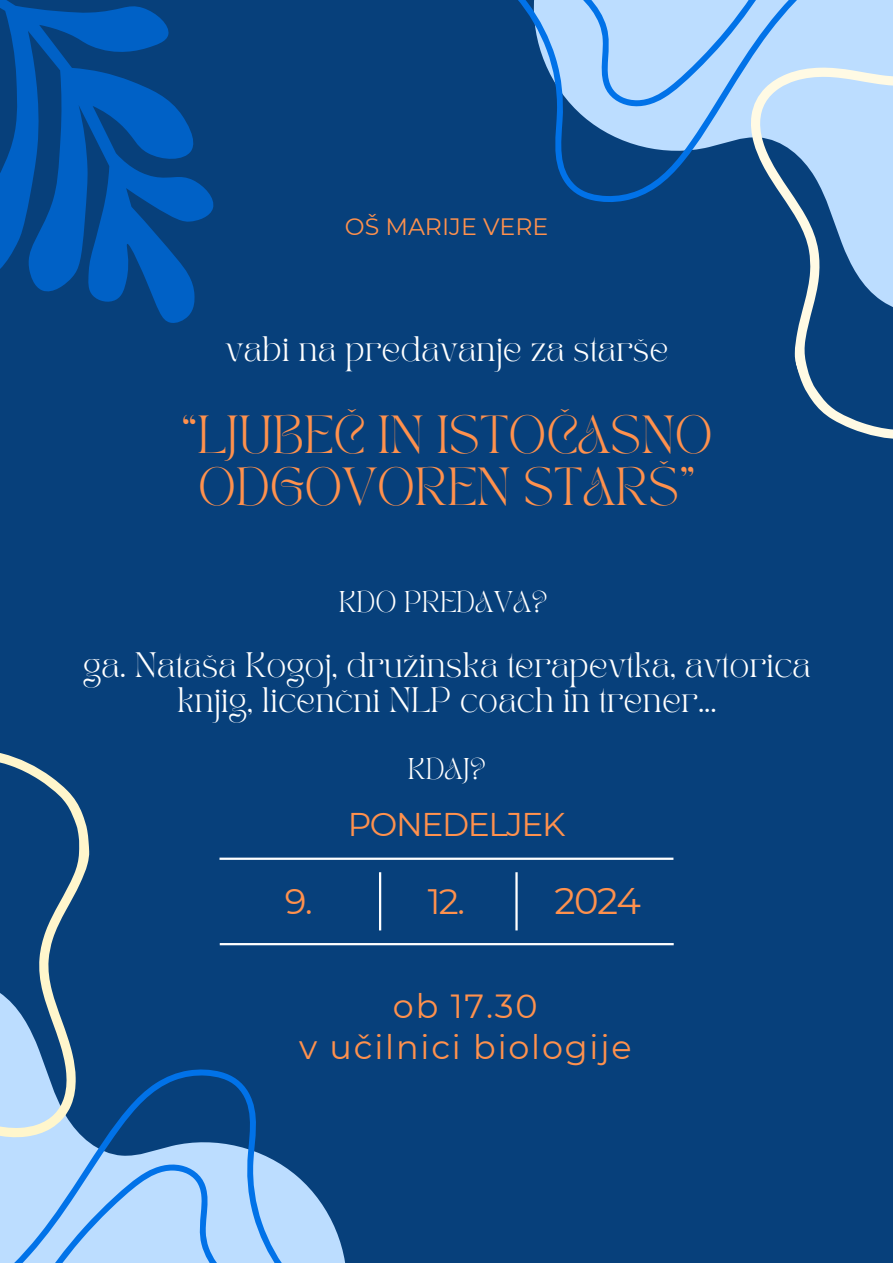
<style>
.page{position:relative;width:893px;height:1263px;background:#07407b}
.page>*{position:absolute;margin:0;border:0;box-sizing:border-box;transform-origin:0 0}
.t1{font:37.5px/52.3px "TAN PEARL Regular";color:#ff914d;text-align:center}
.t2{font:37.05px "Montserrat";color:#ff914d}
.t3{font:35.55px "Montserrat";color:#ff914d}
.t4{font:35.25px "Montserrat";color:#ff914d}
.t5{font:33.45px/41.1px "Montserrat";letter-spacing:.055em;color:#ff914d;text-align:center}
.t6{font:32.85px "Montserrat";letter-spacing:-.04em;color:#ff914d}
.t7{font:24.75px/34.3px "TAN PEARL Regular";color:#fff;text-align:center}
.t8{font:23.62px "Montserrat";color:#ff914d}
.t9{font:21px "TAN PEARL Regular";color:#fff}
</style>
<div class="page">
<svg style="left:0;top:753px;width:89px;height:286px"></svg>
<svg style="left:794px;top:0;width:99px;height:439px"></svg>
<svg style="left:0;top:0;width:214px;height:323px"></svg>
<svg style="left:0;top:1039px;width:345px;height:224px"></svg>
<svg style="left:9px;top:1144px;width:323px;height:119px"></svg>
<svg style="left:555px;top:0;width:318px;height:233px"></svg>
<svg style="left:518px;top:0;width:279px;height:127px"></svg>
<hr style="left:219px;top:857px;width:454px;height:3px;background:#fff">
<hr style="left:220px;top:943px;width:453px;height:2px;background:#fff">
<hr style="left:379px;top:872px;width:2px;height:58px;background:#fff">
<hr style="left:515px;top:872px;width:2px;height:58px;background:#fff">
<p class="t8" style="left:345px;top:212px;width:205px">OŠ MARIJE VERE</p>
<p class="t7" style="left:225px;top:334px;width:445px">vabi na predavanje za starše</p>
<p class="t1" style="left:181px;top:412px;width:533px">“LJUBEČ IN ISTOČASNO<br>ODGOVOREN STARŠ”</p>
<p class="t9" style="left:339px;top:591px;width:210px">KDO PREDAVA?</p>
<p class="t7" style="left:83px;top:651px;width:729px">ga. Nataša Kogoj, družinska terapevtka, avtorica knjig, licenčni NLP coach in trener...</p>
<h4 class="t9" style="left:408px;top:758px;width:80px">KDAJ?</h4>
<p class="t6" style="left:348px;top:804px;width:219px">PONEDELJEK</p>
<h1 class="t3" style="left:285px;top:879px;width:29px">9.</h1>
<h5 class="t2" style="left:554px;top:878px;width:88px">2024</h5>
<h5 class="t4" style="left:428px;top:879px;width:39px">12.</h5>
<h2 class="t5" style="left:299px;top:985px;width:334px">ob 17.30<br>v učilnici biologije</h2>
</div>
